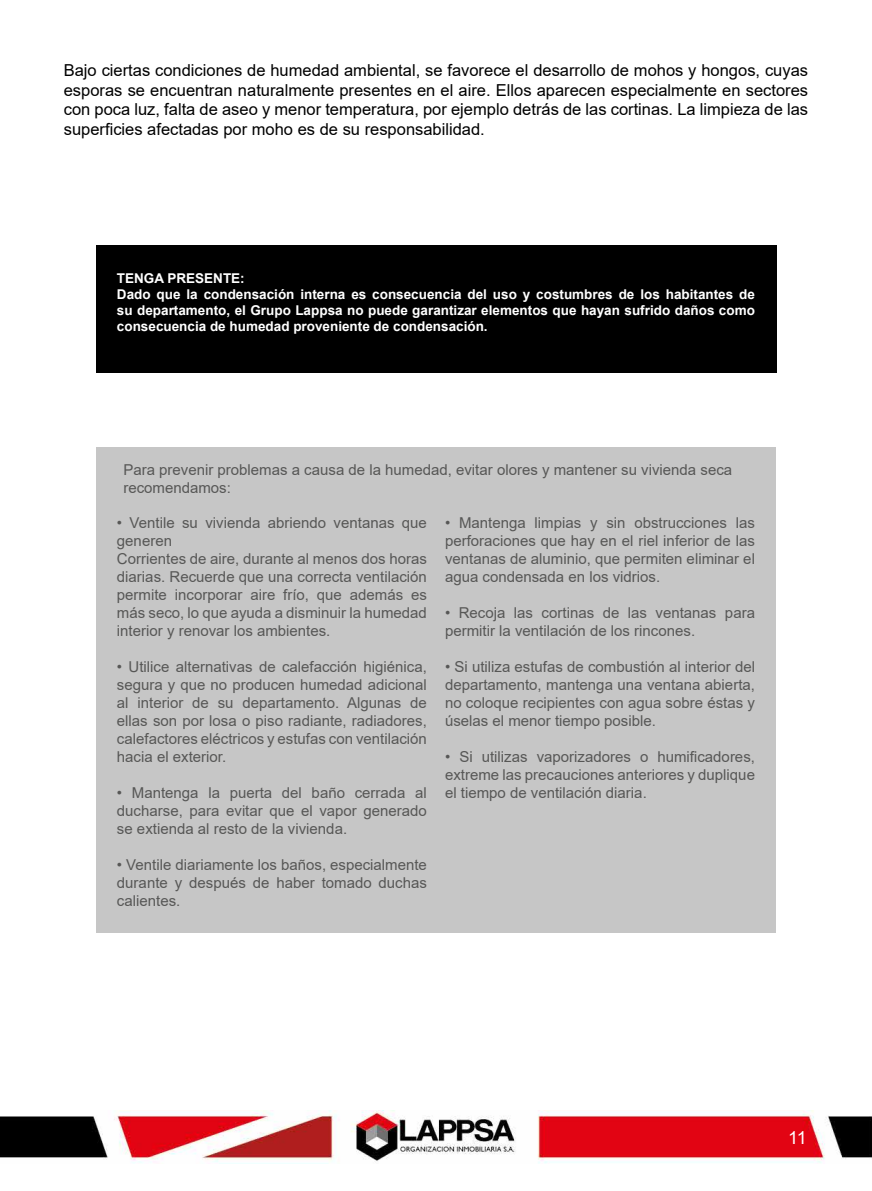
<style>
.page{position:relative;width:872px;height:1191px;background:#fff}
.page>*{position:absolute;margin:0;border:0;box-sizing:border-box;transform-origin:0 0}
.t1{font:18px "Arial";color:#fff}
.t2{font:16.5px/19.8px "Arial";color:#000;text-align:justify}
.t3{font:15px/18px "Arial";color:#575756;text-align:justify}
.t4{font:700 13.5px/16.2px "Arial";color:#fff}
</style>
<div class="page">
<img style="left:0;top:1110px;width:871px;height:53px">
<div style="left:96px;top:446px;width:679px;height:486px;background:#c6c6c6"></div>
<div style="left:96px;top:245px;width:680px;height:127px;background:#000"></div>
<p class="t2" style="left:64px;top:60px;width:746px">Bajo ciertas condiciones de humedad ambiental, se favorece el desarrollo de mohos y hongos, cuyas esporas se encuentran naturalmente presentes en el aire. Ellos aparecen especialmente en sectores con poca luz, falta de aseo y menor temperatura, por ejemplo detrás de las cortinas. La limpieza de las superficies afectadas por moho es de su responsabilidad.</p>
<p class="t4" style="left:117px;top:270px;width:639px">TENGA PRESENTE:<br>Dado que la condensación interna es consecuencia del uso y costumbres de los habitantes de su departamento, el Grupo Lappsa no puede garantizar elementos que hayan sufrido daños como consecuencia de humedad proveniente de condensación.</p>
<p class="t3" style="left:123px;top:460px;width:610px">Para prevenir problemas a causa de la humedad, evitar olores y mantener su vivienda seca recomendamos:</p>
<p class="t3" style="left:117px;top:513px;width:311px;text-align:left">• Ventile su vivienda abriendo ventanas que generen<br>Corrientes de aire, durante al menos dos horas diarias. Recuerde que una correcta ventilación permite incorporar aire frío, que además es más seco, lo que ayuda a disminuir la humedad interior y renovar los ambientes.</p>
<p class="t3" style="left:117px;top:657px;width:311px">• Utilice alternativas de calefacción higiénica, segura y que no producen humedad adicional al interior de su departamento. Algunas de ellas son por losa o piso radiante, radiadores, calefactores eléctricos y estufas con ventilación hacia el exterior.</p>
<p class="t3" style="left:117px;top:783px;width:311px">• Mantenga la puerta del baño cerrada al ducharse, para evitar que el vapor generado se extienda al resto de la vivienda.</p>
<p class="t3" style="left:117px;top:855px;width:311px">• Ventile diariamente los baños, especialmente durante y después de haber tomado duchas calientes.</p>
<p class="t3" style="left:445px;top:513px;width:311px">• Mantenga limpias y sin obstrucciones las perforaciones que hay en el riel inferior de las ventanas de aluminio, que permiten eliminar el agua condensada en los vidrios.</p>
<p class="t3" style="left:445px;top:603px;width:311px">• Recoja las cortinas de las ventanas para permitir la ventilación de los rincones.</p>
<p class="t3" style="left:445px;top:657px;width:311px">• Si utiliza estufas de combustión al interior del departamento, mantenga una ventana abierta, no coloque recipientes con agua sobre éstas y úselas el menor tiempo posible.</p>
<p class="t3" style="left:445px;top:747px;width:311px">• Si utilizas vaporizadores o humificadores, extreme las precauciones anteriores y duplique el tiempo de ventilación diaria.</p>
<p class="t1" style="left:788px;top:1125px;width:20px">11</p>
</div>
